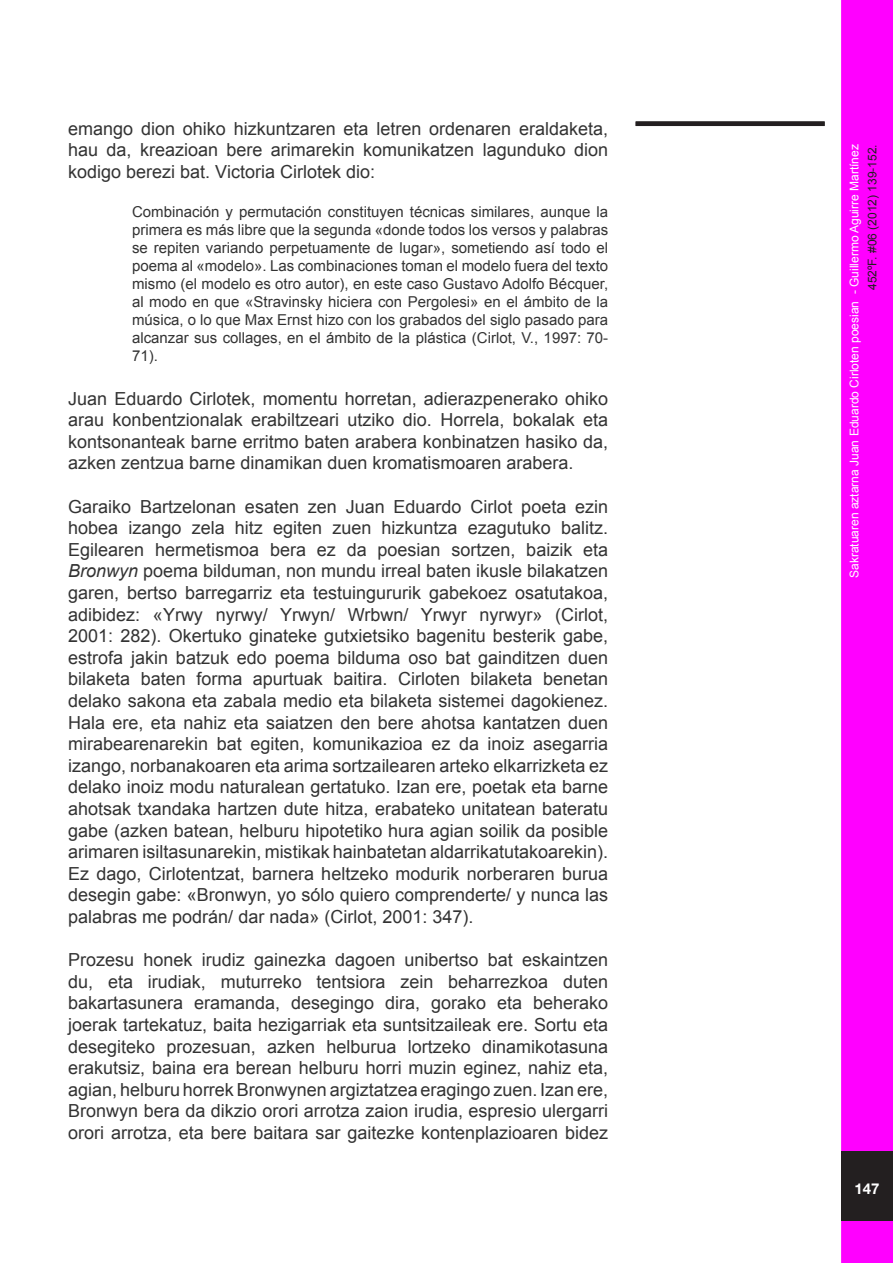
<style>
.page{position:relative;width:893px;height:1263px;background:#fff}
.page>*{position:absolute;margin:0;border:0;box-sizing:border-box;transform-origin:0 0}
.t1{font:18px/21.6px "Arial";color:#333;text-align:justify}
.t2{font:15px/18px "Arial";color:#333;text-align:justify}
.t3{font:700 15px "Helvetica Neue";color:#fff}
.t4{font:12px "Arial";color:#fff}
.t5{font:12px "Arial";color:#231f20}
.s1{font-style:italic}
</style>
<div class="page">
<div style="left:843px;top:2px;width:48px;height:1259px;background:#f0f"></div>
<div style="left:841px;top:0;width:52px;height:1263px;border:3px solid #f0f"></div>
<div style="left:841px;top:1151px;width:52px;height:70px;background:#231f20"></div>
<div style="left:636px;top:121px;width:189px;height:5px;background:#231f20"></div>
<p class="t1" style="left:68px;top:118px;width:541px">emango dion ohiko hizkuntzaren eta letren ordenaren eraldaketa, hau da, kreazioan bere arimarekin komunikatzen lagunduko dion kodigo berezi bat. Victoria Cirlotek dio:</p>
<p class="t2" style="left:132px;top:203px;width:478px">Combinación y permutación constituyen técnicas similares, aunque la primera es más libre que la segunda «donde todos los versos y palabras se repiten variando perpetuamente de lugar», sometiendo así todo el poema al «modelo». Las combinaciones toman el modelo fuera del texto mismo (el modelo es otro autor), en este caso Gustavo Adolfo Bécquer, al modo en que «Stravinsky hiciera con Pergolesi» en el ámbito de la música, o lo que Max Ernst hizo con los grabados del siglo pasado para alcanzar sus collages, en el ámbito de la plástica (Cirlot, V., 1997: 70- 71).</p>
<p class="t1" style="left:68px;top:388px;width:541px">Juan Eduardo Cirlotek, momentu horretan, adierazpenerako ohiko arau konbentzionalak erabiltzeari utziko dio. Horrela, bokalak eta kontsonanteak barne erritmo baten arabera konbinatzen hasiko da, azken zentzua barne dinamikan duen kromatismoaren arabera.</p>
<p class="t1" style="left:68px;top:496px;width:541px">Garaiko Bartzelonan esaten zen Juan Eduardo Cirlot poeta ezin hobea izango zela hitz egiten zuen hizkuntza ezagutuko balitz.<br>Egilearen hermetismoa bera ez da poesian sortzen, baizik eta <span class="s1">Bronwyn</span> poema bilduman, non mundu irreal baten ikusle bilakatzen garen, bertso barregarriz eta testuingururik gabekoez osatutakoa, adibidez: «Yrwy nyrwy/ Yrwyn/ Wrbwn/ Yrwyr nyrwyr» (Cirlot, 2001: 282). Okertuko ginateke gutxietsiko bagenitu besterik gabe, estrofa jakin batzuk edo poema bilduma oso bat gainditzen duen bilaketa baten forma apurtuak baitira. Cirloten bilaketa benetan delako sakona eta zabala medio eta bilaketa sistemei dagokienez.<br>Hala ere, eta nahiz eta saiatzen den bere ahotsa kantatzen duen mirabearenarekin bat egiten, komunikazioa ez da inoiz asegarria izango, norbanakoaren eta arima sortzailearen arteko elkarrizketa ez delako inoiz modu naturalean gertatuko. Izan ere, poetak eta barne ahotsak txandaka hartzen dute hitza, erabateko unitatean bateratu gabe (azken batean, helburu hipotetiko hura agian soilik da posible arimaren isiltasunarekin, mistikak hainbatetan aldarrikatutakoarekin).<br>Ez dago, Cirlotentzat, barnera heltzeko modurik norberaren burua desegin gabe: «Bronwyn, yo sólo quiero comprenderte/ y nunca las palabras me podrán/ dar nada» (Cirlot, 2001: 347).</p>
<p class="t1" style="left:68px;top:949px;width:541px">Prozesu honek irudiz gainezka dagoen unibertso bat eskaintzen du, eta irudiak, muturreko tentsiora zein beharrezkoa duten bakartasunera eramanda, desegingo dira, gorako eta beherako joerak tartekatuz, baita hezigarriak eta suntsitzaileak ere. Sortu eta desegiteko prozesuan, azken helburua lortzeko dinamikotasuna erakutsiz, baina era berean helburu horri muzin eginez, nahiz eta, agian, helburu horrek Bronwynen argiztatzea eragingo zuen. Izan ere, Bronwyn bera da dikzio orori arrotza zaion irudia, espresio ulergarri orori arrotza, eta bere baitara sar gaitezke kontenplazioaren bidez</p>
<p class="t4" style="left:846px;top:578px;width:435px;rotate:-90deg">Sakratuaren aztarna Juan Eduardo Cirloten poesian - Guillermo Aguirre Martínez</p>
<p class="t5" style="left:864px;top:290px;width:147px;rotate:-90deg">452ºF. #06 (2012) 139-152.</p>
<p class="t3" style="left:854px;top:1179px;width:27px">147</p>
</div>
